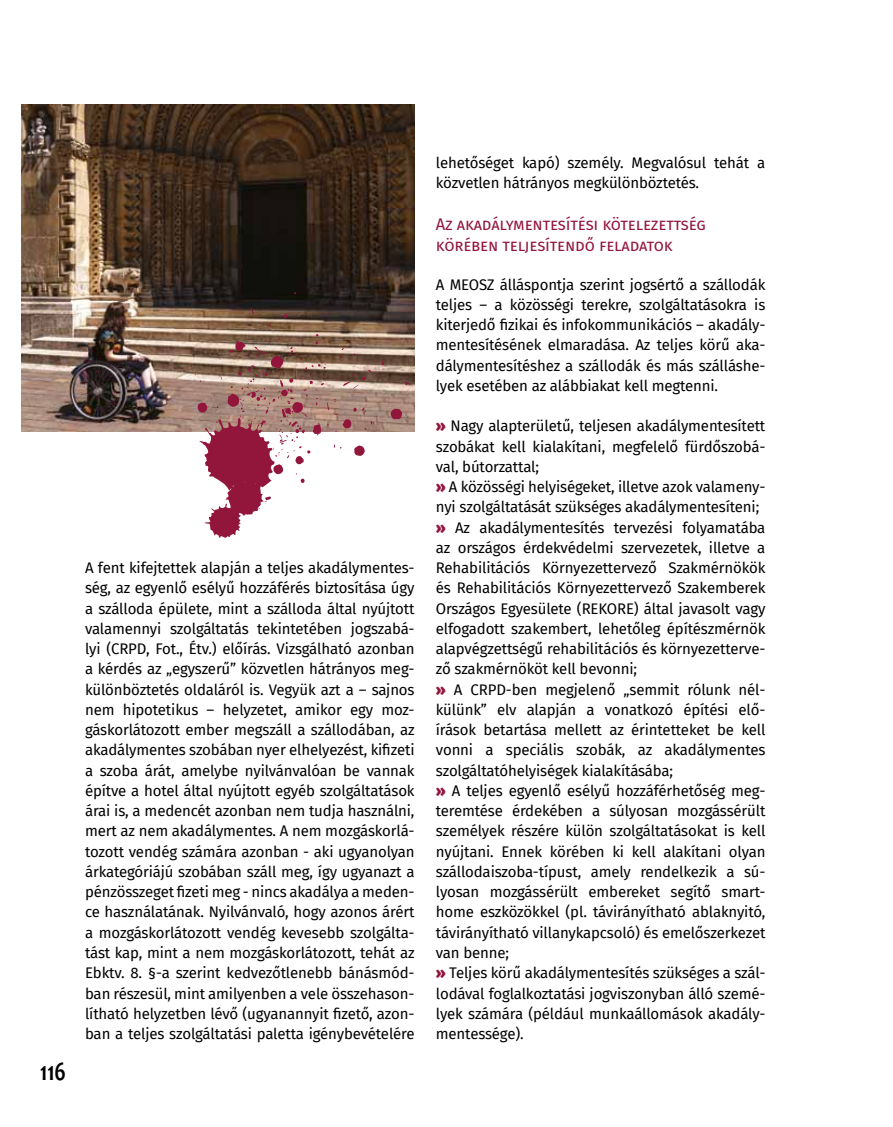
<style>
.page{position:relative;width:893px;height:1127px;background:#fff}
.page>*{position:absolute;margin:0;border:0;box-sizing:border-box;transform-origin:0 0}
.t1{font:700 27px "Candara";color:#000;scale:.8 1}
.t2{font:16.5px/21px "Fira Sans";letter-spacing:-.01em;color:#93153c}
.t3{font:15px/20.2px "Fira Sans";letter-spacing:-.01em;color:#000;text-align:justify}
.s1{font-weight:900;color:#93153c}
</style>
<div class="page">
<img style="left:21px;top:105px;width:394px;height:326px">
<svg style="left:77px;top:349px;width:24px;height:83px"></svg>
<svg style="left:195px;top:292px;width:213px;height:246px"></svg>
<svg style="left:228px;top:249px;width:125px;height:29px"></svg>
<h1 class="t1" style="left:40px;top:1054px;width:34px">116</h1>
<p class="t3" style="left:85px;top:557px;width:331px">A fent kifejtettek alapján a teljes akadálymentes&shy;ség, az egyenlő esélyű hozzáférés biztosítása úgy a szálloda épülete, mint a szálloda által nyújtott valamennyi szolgáltatás tekintetében jogszabá&shy;lyi (CRPD, Fot., Étv.) előírás. Vizsgálható azonban a kérdés az „egyszerű” közvetlen hátrányos meg&shy;különböztetés oldaláról is. Vegyük azt a – sajnos nem hipotetikus – helyzetet, amikor egy moz&shy;gáskorlátozott ember megszáll a szállodában, az akadálymentes szobában nyer elhelyezést, kifizeti a szoba árát, amelybe nyilvánvalóan be vannak építve a hotel által nyújtott egyéb szolgáltatások árai is, a medencét azonban nem tudja használni, mert az nem akadálymentes. A nem mozgáskorlá&shy;tozott vendég számára azonban - aki ugyanolyan árkategóriájú szobában száll meg, így ugyanazt a pénzösszeget fizeti meg - nincs akadálya a meden&shy;ce használatának. Nyilvánvaló, hogy azonos árért a mozgáskorlátozott vendég kevesebb szolgálta&shy;tást kap, mint a nem mozgáskorlátozott, tehát az Ebktv. 8. §-a szerint kedvezőtlenebb bánásmód&shy;ban részesül, mint amilyenben a vele összehason&shy;lítható helyzetben lévő (ugyanannyit fizető, azon&shy;ban a teljes szolgáltatási paletta igénybevételére</p>
<p class="t3" style="left:436px;top:152px;width:331px">lehetőséget kapó) személy. Megvalósul tehát a közvetlen hátrányos megkülönböztetés.</p>
<p class="t2" style="left:436px;top:213px;width:271px">Az akadálymentesítési kötelezettség körében teljesítendő feladatok</p>
<p class="t3" style="left:436px;top:274px;width:331px">A MEOSZ álláspontja szerint jogsértő a szállodák teljes – a közösségi terekre, szolgáltatásokra is kiterjedő fizikai és infokommunikációs – akadály&shy;mentesítésének elmaradása. Az teljes körű aka&shy;dálymentesítéshez a szállodák és más szálláshe&shy;lyek esetében az alábbiakat kell megtenni.</p>
<p class="t3" style="left:436px;top:416px;width:331px;text-align:left"><span class="s1">»</span> Nagy alapterületű, teljesen akadálymentesített szobákat kell kialakítani, megfelelő fürdőszobá&shy;val, bútorzattal;<br><span class="s1">»</span> A közösségi helyiségeket, illetve azok valamen - nyi szolgáltatását szükséges akadálymentesíteni; <span class="s1">»</span> Az akadálymentesítés tervezési folyamatába az országos érdekvédelmi szervezetek, illetve a Rehabilitációs Környezettervező Szakmérnökök és Rehabilitációs Környezettervező Szakemberek Országos Egyesülete (REKORE) által javasolt vagy elfogadott szakembert, lehetőleg építészmérnök alapvégzettségű rehabilitációs és környezetterve&shy;ző szakmérnököt kell bevonni;<br><span class="s1">»</span> A CRPD-ben megjelenő „semmit rólunk nél&shy;külünk” elv alapján a vonatkozó építési elő&shy;írások betartása mellett az érintetteket be kell vonni a speciális szobák, az akadálymentes szolgáltatóhelyiségek kialakításába;<br><span class="s1">»</span> A teljes egyenlő esélyű hozzáférhetőség meg&shy;teremtése érdekében a súlyosan mozgássérült személyek részére külön szolgáltatásokat is kell nyújtani. Ennek körében ki kell alakítani olyan szállodaiszoba-típust, amely rendelkezik a sú&shy;lyosan mozgássérült embereket segítő smart&shy;home eszközökkel (pl. távirányítható ablaknyitó, távirányítható villanykapcsoló) és emelőszerkezet van benne;<br><span class="s1">»</span> Teljes körű akadálymentesítés szükséges a szál&shy;lodával foglalkoztatási jogviszonyban álló szemé&shy;lyek számára (például munkaállomások akadály&shy;mentessége).</p>
</div>
